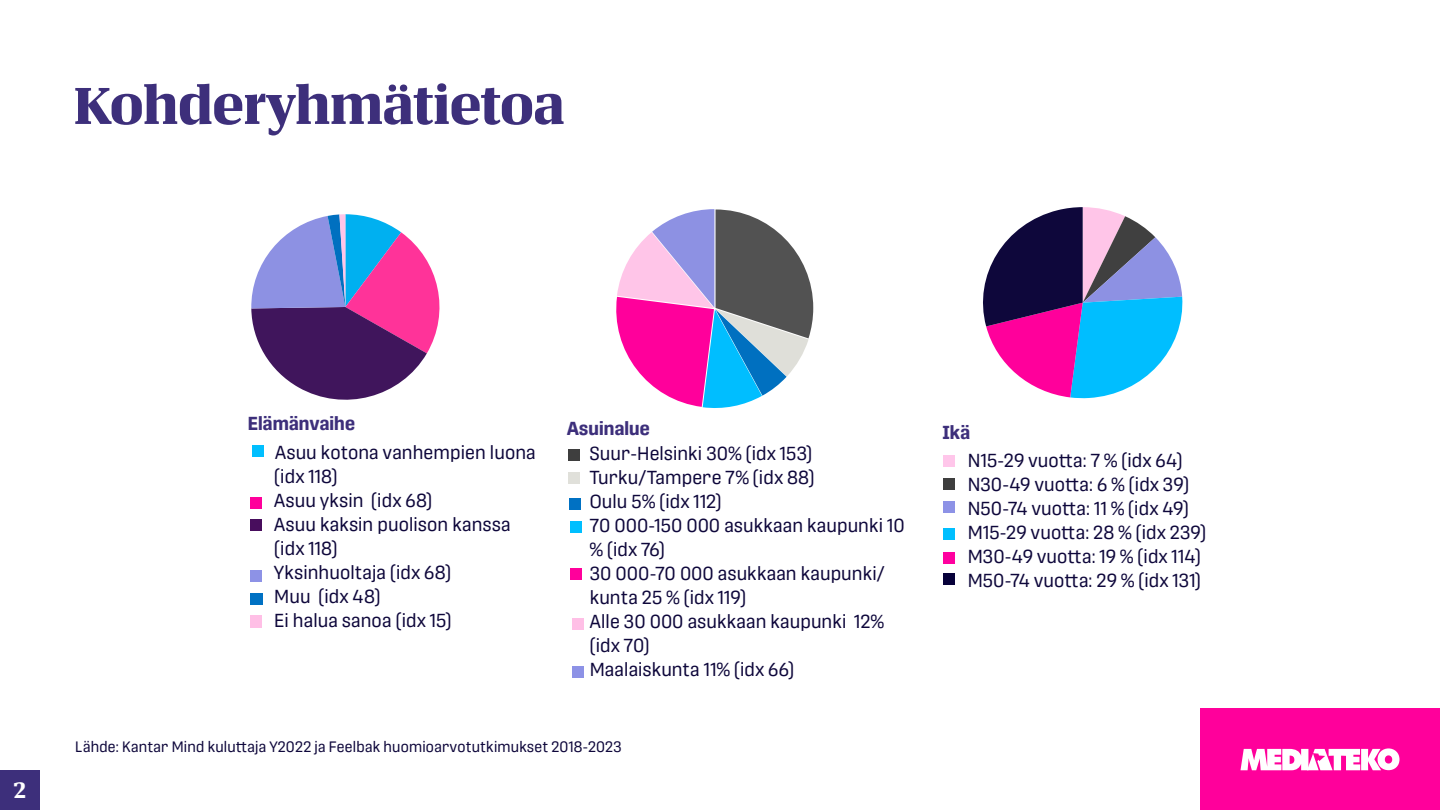
<style>
.page{position:relative;width:1440px;height:810px;background:#fff}
.page>*{position:absolute;margin:0;border:0;box-sizing:border-box;transform-origin:0 0}
.t1{font:700 52.5px "Neuvos";color:#3d2f7b}
.t2{font:700 22.5px "Neuvos";color:#fff}
.t3{font:18.75px/24px "Protipo";letter-spacing:-.03em;color:#0e073b}
.t4{font:700 18.75px "Protipo";letter-spacing:-.025em;color:#3d2f7b}
.t5{font:15px "Protipo";letter-spacing:-.025em;color:#0e073b}
</style>
<div class="page">
<div style="left:1200px;top:709px;width:240px;height:101px;background:#ff009b"></div>
<svg style="left:1241px;top:748px;width:159px;height:22px"></svg>
<div style="left:0;top:771px;width:39px;height:39px;background:#3d2f7b"></div>
<svg style="left:251px;top:214px;width:189px;height:186px"></svg>
<div style="left:570px;top:521px;width:12px;height:12px;background:#00bfff"></div>
<div style="left:250px;top:497px;width:12px;height:12px;background:#ff009b"></div>
<div style="left:250px;top:570px;width:12px;height:12px;background:#8d92e6"></div>
<div style="left:250px;top:593px;width:12px;height:12px;background:#0071c3"></div>
<div style="left:250px;top:615px;width:12px;height:12px;background:#ffbfe6"></div>
<div style="left:250px;top:519px;width:12px;height:12px;background:#480d5d"></div>
<svg style="left:616px;top:209px;width:197px;height:199px"></svg>
<div style="left:568px;top:449px;width:12px;height:12px;background:#3e3e3e"></div>
<div style="left:568px;top:472px;width:12px;height:12px;background:#e0e0da"></div>
<div style="left:569px;top:498px;width:12px;height:12px;background:#0071c3"></div>
<div style="left:252px;top:445px;width:12px;height:12px;background:#00bfff"></div>
<div style="left:570px;top:568px;width:12px;height:12px;background:#ff009b"></div>
<div style="left:572px;top:618px;width:12px;height:12px;background:#ffbfe6"></div>
<svg style="left:983px;top:207px;width:200px;height:191px"></svg>
<div style="left:943px;top:455px;width:12px;height:12px;background:#ffc6ea"></div>
<div style="left:943px;top:478px;width:12px;height:12px;background:#3e3e3e"></div>
<div style="left:943px;top:501px;width:12px;height:12px;background:#8d92e6"></div>
<div style="left:943px;top:528px;width:12px;height:12px;background:#00bfff"></div>
<div style="left:943px;top:552px;width:12px;height:12px;background:#ff009f"></div>
<div style="left:943px;top:573px;width:12px;height:12px;background:#07013a"></div>
<div style="left:572px;top:666px;width:12px;height:12px;background:#8d92e6"></div>
<h1 class="t1" style="left:73px;top:64px;width:492px">Kohderyhmätietoa</h1>
<p class="t2" style="left:13px;top:772px;width:14px">2</p>
<p class="t4" style="left:247px;top:413px;width:109px">Elämänvaihe</p>
<p class="t4" style="left:567px;top:417px;width:85px">Asuinalue</p>
<p class="t4" style="left:942px;top:422px;width:30px">Ikä</p>
<p class="t3" style="left:968px;top:449px;width:240px">N15-29 vuotta: 7 % (idx 64)<br>N30-49 vuotta: 6 % (idx 39)<br>N50-74 vuotta: 11 % (idx 49)<br>M15-29 vuotta: 28 % (idx 239)<br>M30-49 vuotta: 19 % (idx 114)<br>M50-74 vuotta: 29 % (idx 131)</p>
<p class="t3" style="left:274px;top:440px;width:264px">Asuu kotona vanhempien luona (idx 118)<br>Asuu yksin (idx 68)<br>Asuu kaksin puolison kanssa (idx 118)<br>Yksinhuoltaja (idx 68)<br>Muu (idx 48)<br>Ei halua sanoa (idx 15)</p>
<p class="t3" style="left:589px;top:442px;width:317px">Suur-Helsinki 30% (idx 153)<br>Turku/Tampere 7% (idx 88)<br>Oulu 5% (idx 112)<br>70 000-150 000 asukkaan kaupunki 10 % (idx 76)<br>30 000-70 000 asukkaan kaupunki/ kunta 25 % (idx 119)<br>Alle 30 000 asukkaan kaupunki 12% (idx 70)<br>Maalaiskunta 11% (idx 66)</p>
<p class="t5" style="left:75px;top:739px;width:548px">Lähde: Kantar Mind kuluttaja Y2022 ja Feelbak huomioarvotutkimukset 2018-2023</p>
</div>
